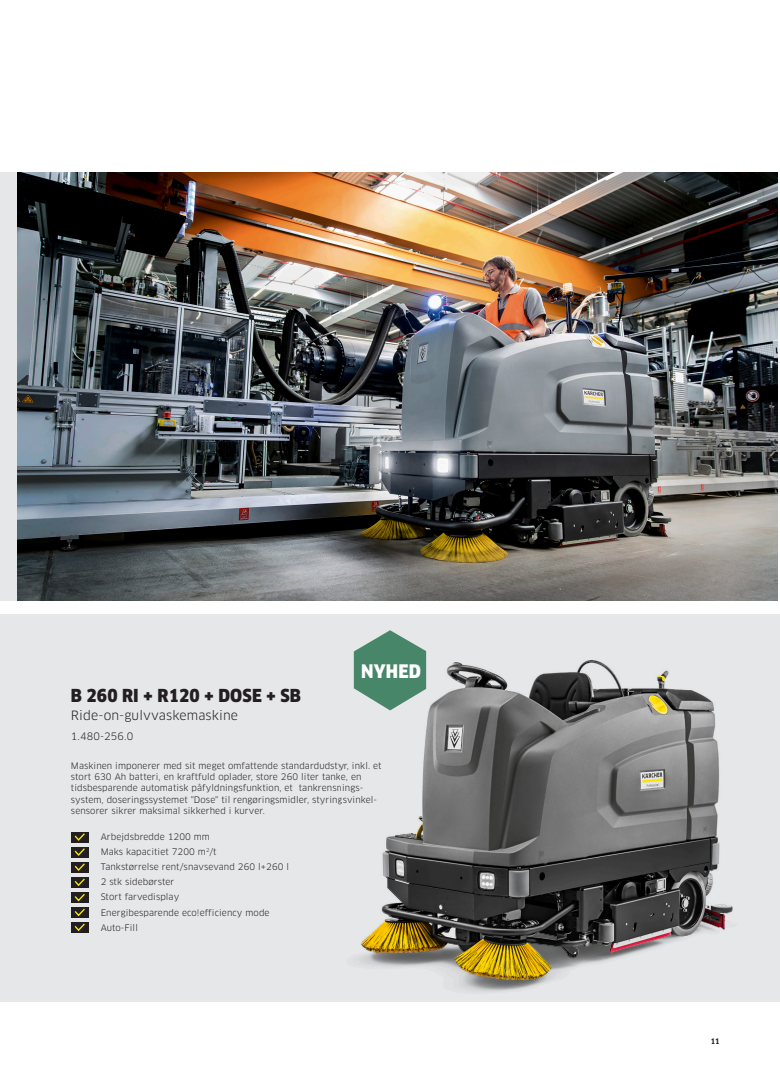
<style>
.page{position:relative;width:780px;height:1088px;background:#fff}
.page>*{position:absolute;margin:0;border:0;box-sizing:border-box;transform-origin:0 0}
.t1{font:900 18.25px "Clan Pro Narr";letter-spacing:.01em;color:#fff}
.t2{font:900 17.5px "Clan Pro Narr";letter-spacing:.01em;color:#231f20}
.t3{font:12.5px "Clan Pro";letter-spacing:.01em;color:#231f20}
.t4{font:10px "Clan Pro";letter-spacing:.01em;color:#231f20}
.t5{font:8.75px/11.2px "Clan Pro";letter-spacing:.01em;color:#231f20}
.t6{font:700 7.5px "Clan Pro Narr";color:#231f20}
</style>
<div class="page">
<div style="left:0;top:614px;width:18px;height:388px;background:#e6e7e9"></div>
<div style="left:0;top:172px;width:18px;height:429px;background:#e6e7e9"></div>
<img style="left:18px;top:172px;width:759px;height:429px">
<div style="left:19px;top:614px;width:761px;height:387px;background:#e6e7e9"></div>
<div style="left:71px;top:832px;width:18px;height:10px;background:#231f20"></div>
<div style="left:71px;top:847px;width:18px;height:10px;background:#231f20"></div>
<div style="left:71px;top:862px;width:18px;height:10px;background:#231f20"></div>
<img style="left:341px;top:651px;width:409px;height:351px">
<svg style="left:354px;top:630px;width:72px;height:80px"></svg>
<div style="left:71px;top:877px;width:18px;height:11px;background:#231f20"></div>
<div style="left:71px;top:892px;width:18px;height:11px;background:#231f20"></div>
<div style="left:71px;top:907px;width:18px;height:11px;background:#231f20"></div>
<div style="left:71px;top:922px;width:18px;height:11px;background:#231f20"></div>
<svg style="left:73px;top:833px;width:13px;height:98px"></svg>
<p class="t1" style="left:361px;top:661px;width:61px">NYHED</p>
<p class="t2" style="left:71px;top:685px;width:231px">B 260 RI + R120 + DOSE + SB</p>
<p class="t3" style="left:71px;top:708px;width:169px">Ride-on-gulvvaskemaskine</p>
<p class="t4" style="left:71px;top:730px;width:64px">1.480-256.0</p>
<p class="t5" style="left:71px;top:760px;width:312px">Maskinen imponerer med sit meget omfattende standardudstyr, inkl. et stort 630 Ah batteri, en kraftfuld oplader, store 260 liter tanke, en tidsbesparende automatisk påfyldningsfunktion, et tankrensnings&shy;system, doseringssystemet "Dose" til rengøringsmidler, styringsvinkel&shy;sensorer sikrer maksimal sikkerhed i kurver.</p>
<p class="t5" style="left:101px;top:831px;width:111px">Arbejdsbredde 1200 mm</p>
<p class="t5" style="left:101px;top:846px;width:117px">Maks kapacitiet 7200 m<sup>2</sup>/t</p>
<p class="t5" style="left:101px;top:859px;width:190px;line-height:15.2px">Tankstørrelse rent/snavsevand 260 l+260 l<br>2 stk sidebørster</p>
<p class="t5" style="left:101px;top:891px;width:80px">Stort farvedisplay</p>
<p class="t5" style="left:101px;top:907px;width:170px">Energibesparende eco!efficiency mode</p>
<p class="t5" style="left:101px;top:922px;width:39px">Auto-Fill</p>
<p class="t6" style="left:710px;top:1037px;width:10px">11</p>
</div>
